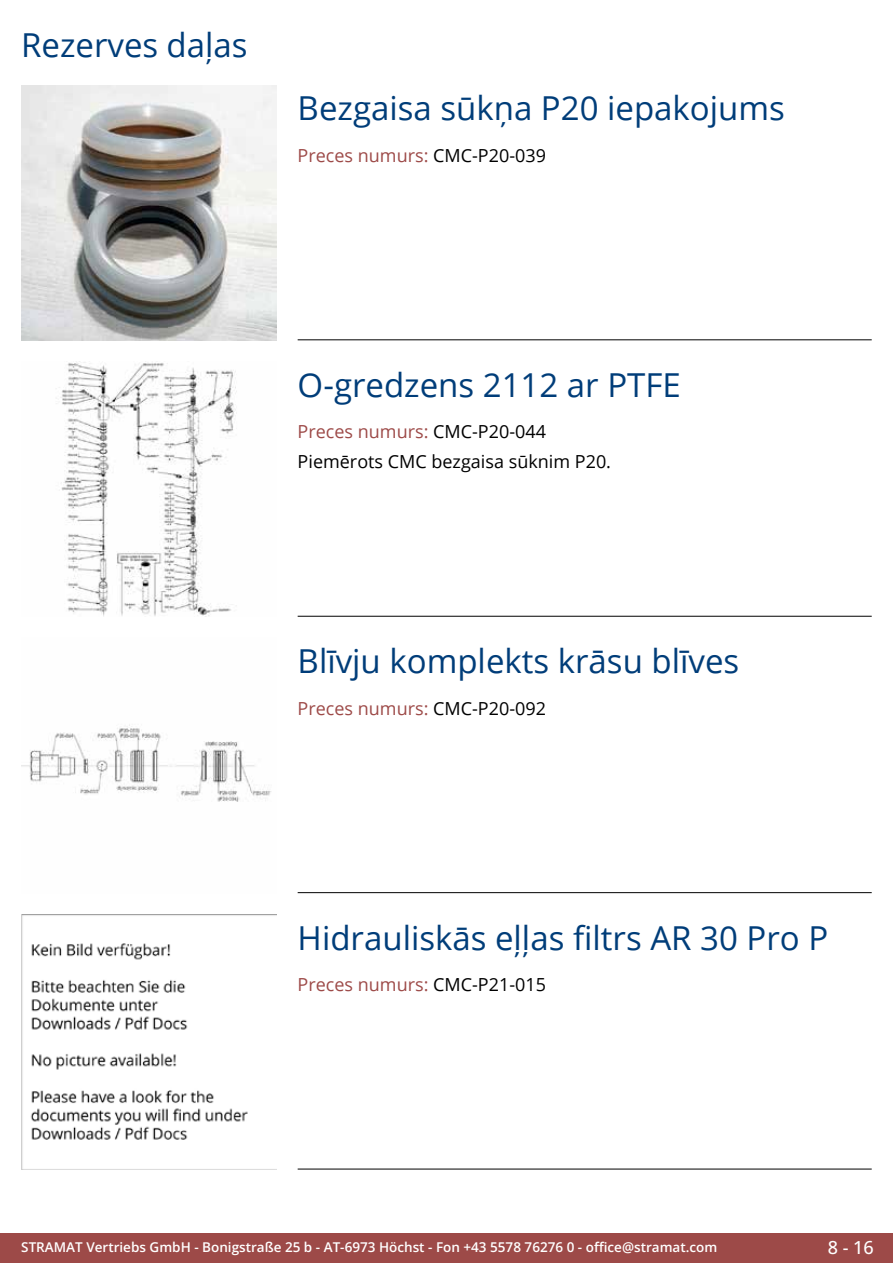
<style>
.page{position:relative;width:893px;height:1263px;background:#fff}
.page>*{position:absolute;margin:0;border:0;box-sizing:border-box;transform-origin:0 0}
.t1{font:33px "Open Sans";color:#003d79}
.t2{font:18px "Open Sans";color:#9d4a48}
.t3{font:18px "Open Sans";color:#000}
.t4{font:500 18px "Open Sans";color:#fff}
.t5{font:600 13.5px "Open Sans";color:#fff}
.s1{color:#000}
</style>
<div class="page">
<div style="left:0;top:1233px;width:893px;height:30px;background:#9d4a48"></div>
<hr style="left:298px;top:340px;width:574px;height:1px;background:#000">
<hr style="left:298px;top:616px;width:574px;height:1px;background:#000">
<hr style="left:298px;top:892px;width:574px;height:1px;background:#000">
<hr style="left:298px;top:1169px;width:574px;height:1px;background:#000">
<img style="left:21px;top:85px;width:255px;height:255px">
<img style="left:56px;top:361px;width:181px;height:256px">
<img style="left:21px;top:724px;width:250px;height:78px">
<img style="left:21px;top:914px;width:255px;height:255px">
<p class="t1" style="left:21px;top:22px;width:228px">Rezerves daļas</p>
<p class="t1" style="left:298px;top:86px;width:489px">Bezgaisa sūkņa P20 iepakojums</p>
<p class="t2" style="left:298px;top:143px;width:250px">Preces numurs: <span class="s1">CMC-P20-039</span></p>
<p class="t1" style="left:298px;top:362px;width:385px">O-gredzens 2112 ar PTFE</p>
<p class="t2" style="left:298px;top:419px;width:250px">Preces numurs: <span class="s1">CMC-P20-044</span></p>
<p class="t3" style="left:298px;top:449px;width:315px">Piemērots CMC bezgaisa sūknim P20.</p>
<p class="t1" style="left:298px;top:638px;width:443px">Blīvju komplekts krāsu blīves</p>
<p class="t2" style="left:298px;top:696px;width:250px">Preces numurs: <span class="s1">CMC-P20-092</span></p>
<p class="t1" style="left:298px;top:915px;width:532px">Hidrauliskās eļļas filtrs AR 30 Pro P</p>
<p class="t2" style="left:298px;top:972px;width:250px">Preces numurs: <span class="s1">CMC-P21-015</span></p>
<p class="t5" style="left:21px;top:1238px;width:698px">STRAMAT Vertriebs GmbH - Bonigstraße 25 b - AT-6973 Höchst - Fon +43 5578 76276 0 - office@stramat.com</p>
<p class="t4" style="left:828px;top:1234px;width:48px">8 - 16</p>
</div>
